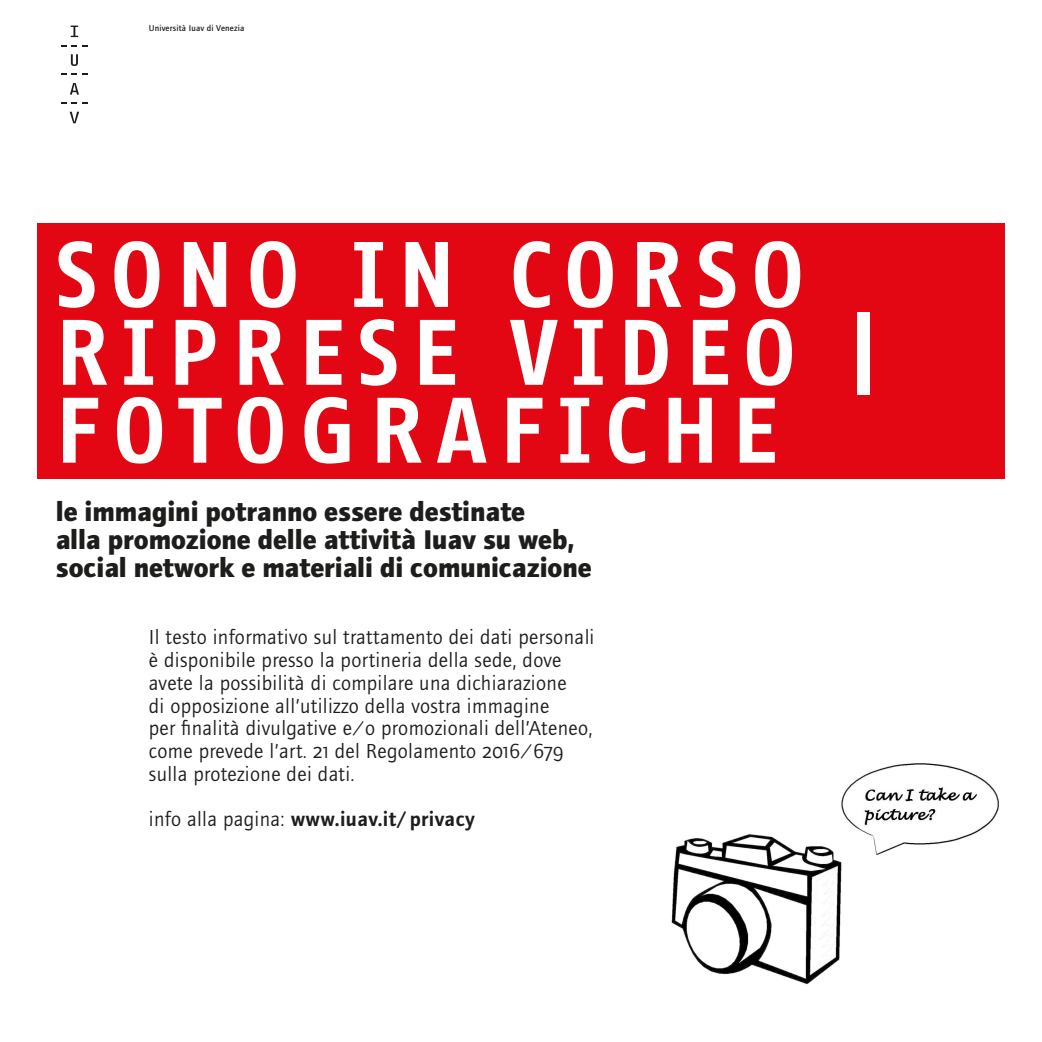
<style>
.page{position:relative;width:1042px;height:1042px;background:#fff}
.page>*{position:absolute;margin:0;border:0;box-sizing:border-box;transform-origin:0 0}
.t1{font:700 90.12px/77.9px "Fago Office Sans";letter-spacing:.15em;color:#fff}
.t2{font:700 28px/28px "Foundry Journal";color:#1d1d1b}
.t3{font:21px/22.8px "Foundry Journal";letter-spacing:.02em;color:#1d1d1b}
.t4{font:21px "Foundry Journal Demi";letter-spacing:.02em;color:#1d1d1b}
.t5{font:500 8.75px "Foundry Journal";letter-spacing:.02em;color:#1d1d1b}
.s1{font-family:"Foundry Journal Sc"}
.s2{font-family:"Foundry Journal"}
</style>
<div class="page">
<svg style="left:71px;top:26px;width:7px;height:11px"></svg>
<svg style="left:71px;top:54px;width:7px;height:12px"></svg>
<svg style="left:70px;top:83px;width:9px;height:12px"></svg>
<svg style="left:70px;top:112px;width:9px;height:11px"></svg>
<div style="left:37px;top:223px;width:968px;height:256px;background:#e30613"></div>
<img style="left:671px;top:763px;width:328px;height:222px">
<p class="t5" style="left:149px;top:24px;width:97px">Università Iuav di Venezia</p>
<h1 class="t1" style="left:56px;top:236px;width:822px">SONO IN CORSO<br>RIPRESE VIDEO |<br>FOTOGRAFICHE</h1>
<h2 class="t2" style="left:56px;top:497px;width:537px">le immagini potranno essere destinate<br>alla promozione delle attività Iuav su web, social network e materiali di comunicazione</h2>
<p class="t3" style="left:149px;top:626px;width:447px">Il testo informativo sul trattamento dei dati personali è disponibile presso la portineria della sede, dove avete la possibilità di compilare una dichiarazione<br>di opposizione all’utilizzo della vostra immagine<br>per finalità divulgative e/o promozionali dell’Ateneo, come prevede l’art. <span class="s1">21</span> del Regolamento <span class="s1">2016/679 </span>sulla protezione dei dati.</p>
<p class="t4" style="left:149px;top:807px;width:327px"><span class="s2">info alla pagina:</span> www.iuav.it/privacy</p>
</div>
